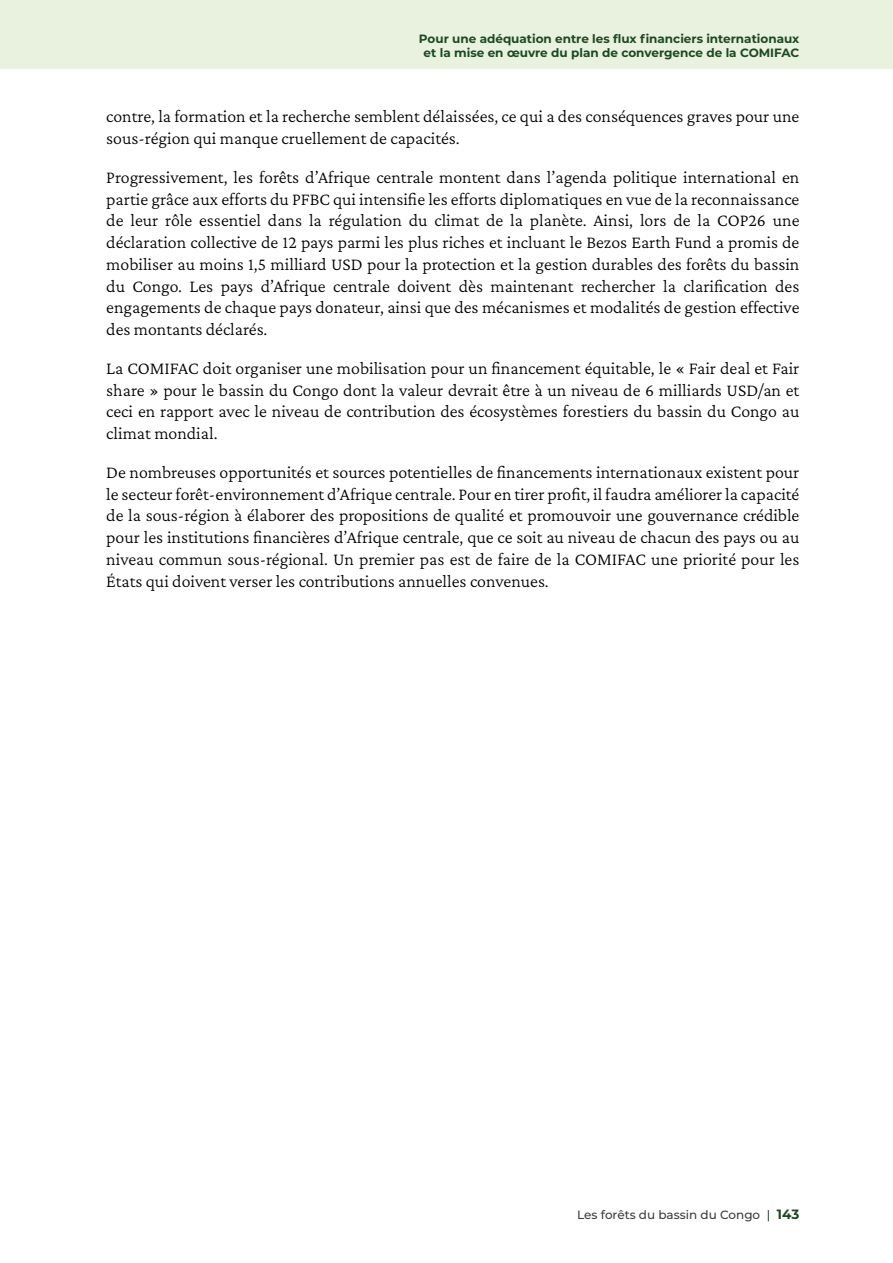
<style>
.page{position:relative;width:893px;height:1263px;background:#fff}
.page>*{position:absolute;margin:0;border:0;box-sizing:border-box;transform-origin:0 0}
.t1{font:300 18px/21.8px "Crimson Pro";color:#000;text-align:justify}
.t2{font:700 12px/14.4px "Montserrat";color:#1d4821;text-align:center}
.t3{font:500 12px "Montserrat";color:#3c3c3b}
.s1{color:#1d4821}
.s2{font-weight:700;font-size:13.5px;color:#1d4821}
</style>
<div class="page">
<div style="left:0;top:0;width:893px;height:69px;background:#e9f2df"></div>
<p class="t2" style="left:419px;top:31px;width:382px">Pour une adéquation entre les flux financiers internationaux et la mise en œuvre du plan de convergence de la COMIFAC</p>
<p class="t1" style="left:106px;top:105px;width:695px">contre, la formation et la recherche semblent délaissées, ce qui a des conséquences graves pour une sous-région qui manque cruellement de capacités.</p>
<p class="t1" style="left:106px;top:166px;width:695px">Progressivement, les forêts d’Afrique centrale montent dans l’agenda politique international en partie grâce aux efforts du PFBC qui intensifie les efforts diplomatiques en vue de la reconnaissance de leur rôle essentiel dans la régulation du climat de la planète. Ainsi, lors de la COP26 une déclaration collective de 12 pays parmi les plus riches et incluant le Bezos Earth Fund a promis de mobiliser au moins 1,5 milliard USD pour la protection et la gestion durables des forêts du bassin du Congo. Les pays d’Afrique centrale doivent dès maintenant rechercher la clarification des engagements de chaque pays donateur, ainsi que des mécanismes et modalités de gestion effective des montants déclarés.</p>
<p class="t1" style="left:106px;top:357px;width:695px">La COMIFAC doit organiser une mobilisation pour un financement équitable, le « Fair deal et Fair share » pour le bassin du Congo dont la valeur devrait être à un niveau de 6 milliards USD/an et ceci en rapport avec le niveau de contribution des écosystèmes forestiers du bassin du Congo au climat mondial.</p>
<p class="t1" style="left:106px;top:461px;width:695px">De nombreuses opportunités et sources potentielles de financements internationaux existent pour le secteur forêt-environnement d’Afrique centrale. Pour en tirer profit, il faudra améliorer la capacité de la sous-région à élaborer des propositions de qualité et promouvoir une gouvernance crédible pour les institutions financières d’Afrique centrale, que ce soit au niveau de chacun des pays ou au niveau commun sous-régional. Un premier pas est de faire de la COMIFAC une priorité pour les États qui doivent verser les contributions annuelles convenues.</p>
<p class="t3" style="left:577px;top:1206px;width:224px">Les forêts du bassin du Congo <span class="s1">|</span> <span class="s2">143</span></p>
</div>
